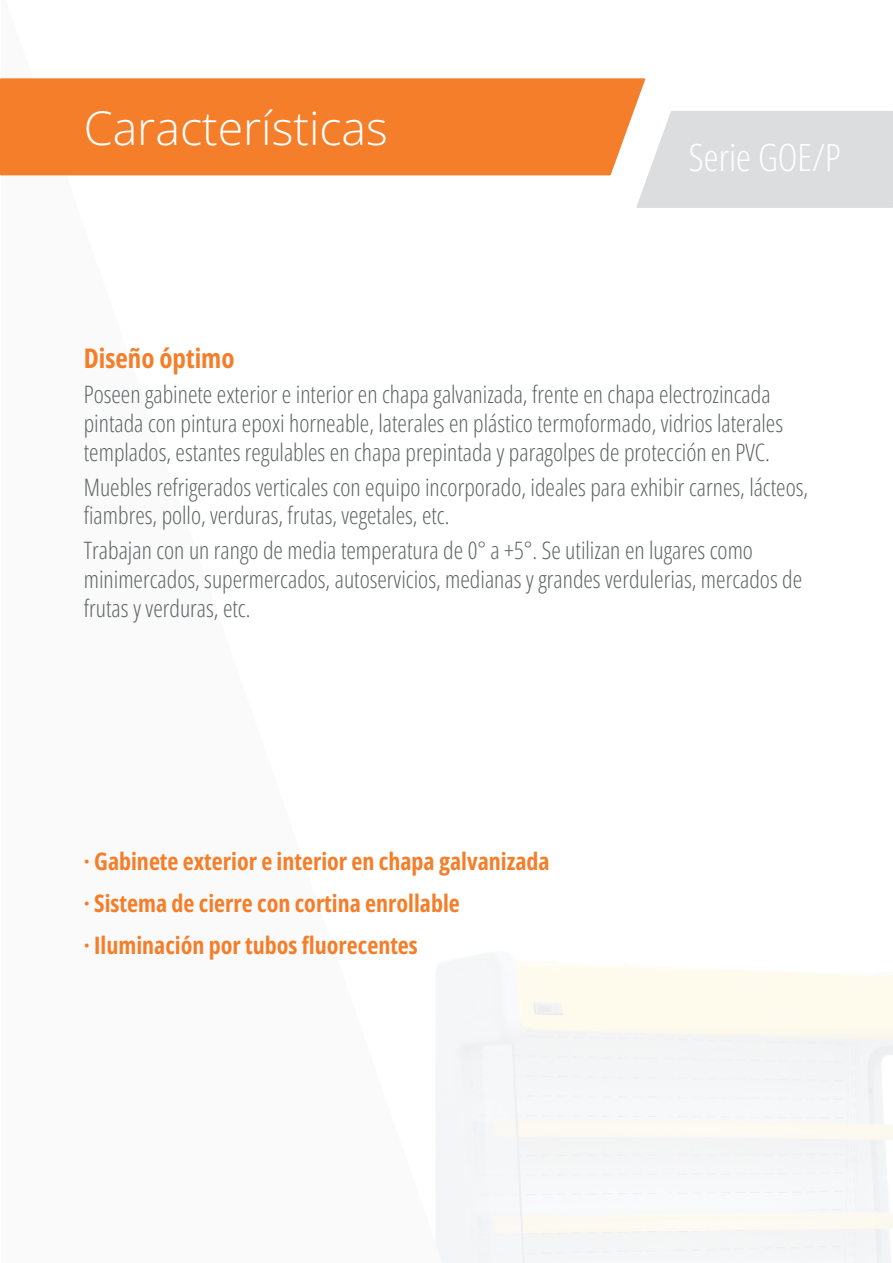
<style>
.page{position:relative;width:893px;height:1263px;background:#fff}
.page>*{position:absolute;margin:0;border:0;box-sizing:border-box;transform-origin:0 0}
.t1{font:46.5px "Open Sans";color:#fff}
.t2{font:37.5px "Open Sans";color:#fff}
.t3{font:27px "Open Sans";color:#f47e29}
.t4{font:24px/28.8px "Open Sans";color:#5f6364}
.t5{font:24px/42px "Open Sans";color:#f47e29}
</style>
<div class="page">
<div style="left:0;top:78px;width:645px;height:97px;background:#f47e29"></div>
<div style="left:636px;top:111px;width:257px;height:97px;background:#dcdddf"></div>
<h1 class="t1" style="left:84px;top:96px;width:306px">Características</h1>
<h2 class="t2" style="left:689px;top:131px;width:153px">Serie GOE/P</h2>
<p class="t3" style="left:84px;top:340px;width:152px">Diseño óptimo</p>
<p class="t4" style="left:84px;top:379px;width:701px">Poseen gabinete exterior e interior en chapa galvanizada, frente en chapa electrozincada pintada con pintura epoxi horneable, laterales en plástico termoformado, vidrios laterales templados, estantes regulables en chapa prepintada y paragolpes de protección en PVC.</p>
<p class="t4" style="left:84px;top:472px;width:726px">Muebles refrigerados verticales con equipo incorporado, ideales para exhibir carnes, lácteos, fiambres, pollo, verduras, frutas, vegetales, etc.</p>
<p class="t4" style="left:84px;top:535px;width:720px">Trabajan con un rango de media temperatura de 0° a +5°. Se utilizan en lugares como minimercados, supermercados, autoservicios, medianas y grandes verdulerias, mercados de frutas y verduras, etc.</p>
<p class="t5" style="left:84px;top:839px;width:467px">· Gabinete exterior e interior en chapa galvanizada · Sistema de cierre con cortina enrollable<br>· Iluminación por tubos fluorecentes</p>
</div>
